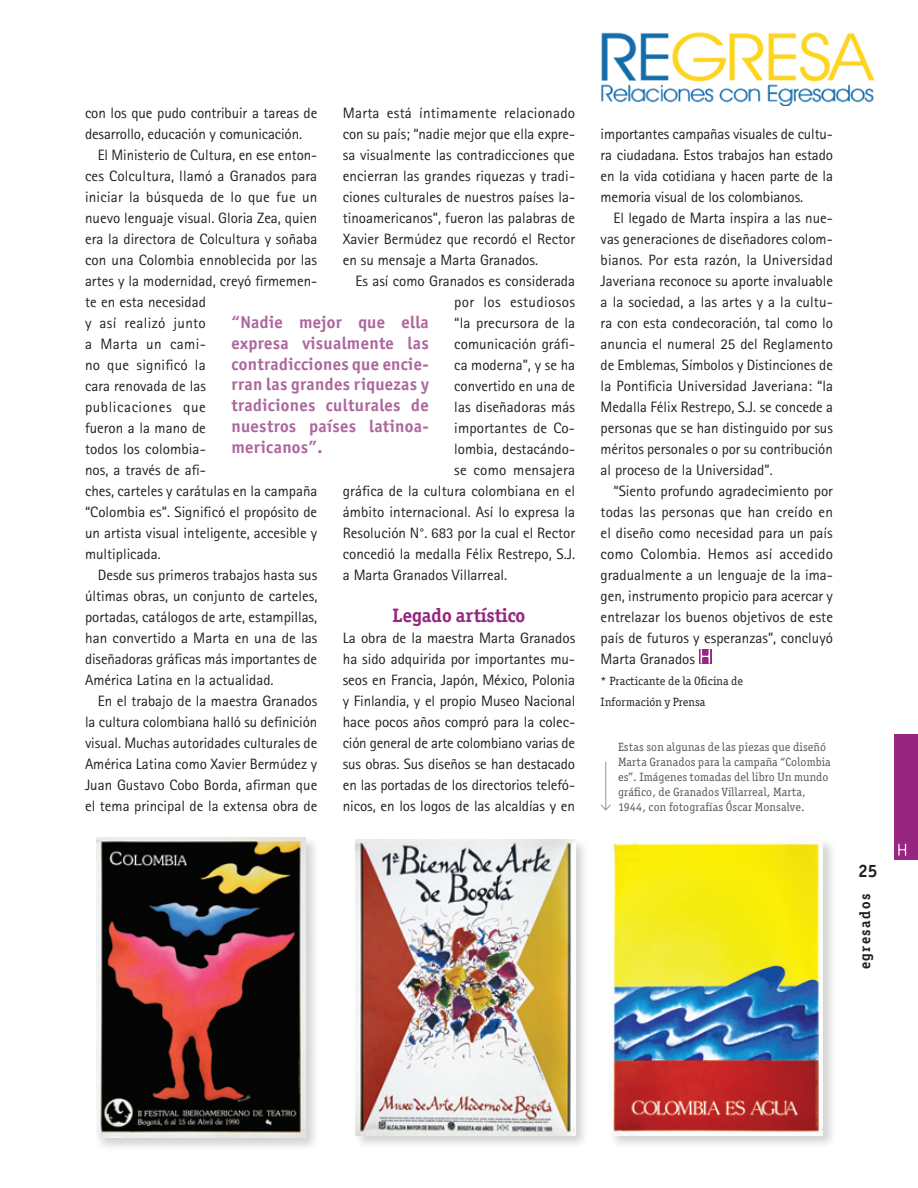
<style>
.page{position:relative;width:918px;height:1188px;background:#fff}
.page>*{position:absolute;margin:0;border:0;box-sizing:border-box;transform-origin:0 0}
.t1{font:700 19.5px "Officina Ser ITC";color:#972681}
.t2{font:700 18px "Officina Sans ITC";color:#231f20}
.t3{font:700 17.25px/21px "Officina Sans ITC";letter-spacing:.02em;color:#ad679e;text-align:justify}
.t4{font:15px/21px "AT Rotis Sans Serif";color:#231f20;text-align:justify}
.t5{font:15px "AT Rotis Sans Serif";letter-spacing:.025em;color:#231f20}
.t6{font:700 15px "Officina Ser ITC";letter-spacing:.1em;color:#231f20}
.t7{font:12px/15px "Officina Ser ITC";letter-spacing:.01em;color:#57585a}
.t8{font:12px/21px "Officina Ser ITC";letter-spacing:.01em;color:#231f20}
</style>
<div class="page">
<div style="left:894px;top:734px;width:24px;height:126px;background:#972681"></div>
<svg style="left:898px;top:844px;width:8px;height:12px"></svg>
<img style="left:601px;top:32px;width:274px;height:74px">
<svg style="left:699px;top:649px;width:13px;height:15px"></svg>
<svg style="left:701px;top:649px;width:9px;height:15px"></svg>
<div style="left:353px;top:837px;width:236px;height:312px;background:#231f20;opacity:.2"></div>
<img style="left:356px;top:839px;width:219px;height:296px">
<div style="left:95px;top:835px;width:225px;height:316px;background:#231f20;opacity:.2"></div>
<img style="left:97px;top:837px;width:208px;height:300px">
<div style="left:609px;top:837px;width:228px;height:312px;background:#231f20;opacity:.2"></div>
<img style="left:611px;top:839px;width:212px;height:296px">
<hr style="left:605px;top:762px;width:1px;height:48px;background:#939598">
<svg style="left:600px;top:804px;width:11px;height:7px"></svg>
<p class="t4" style="left:343px;top:102px;width:234px">Marta está íntimamente relacionado con su país; “nadie mejor que ella expre&shy;sa visualmente las contradicciones que encierran las grandes riquezas y tradi&shy;ciones culturales de nuestros países la&shy;tinoamericanos”, fueron las palabras de Xavier Bermúdez que recordó el Rector en su mensaje a Marta Granados.</p>
<p class="t4" style="left:356px;top:270px;width:221px">Es así como Granados es considerada</p>
<p class="t5" style="left:454px;top:293px;width:122px">por los estudiosos</p>
<p class="t4" style="left:454px;top:312px;width:122px">“la precursora de la</p>
<p class="t4" style="left:454px;top:333px;width:122px">comunicación gráfi-</p>
<p class="t4" style="left:454px;top:354px;width:122px">ca moderna”, y se ha</p>
<p class="t4" style="left:454px;top:375px;width:122px">convertido en una de</p>
<p class="t4" style="left:454px;top:396px;width:122px">las diseñadoras más</p>
<p class="t4" style="left:454px;top:417px;width:122px">importantes de Co-</p>
<p class="t4" style="left:454px;top:438px;width:122px">lombia, destacándo-</p>
<p class="t4" style="left:454px;top:459px;width:122px">se como mensajera</p>
<p class="t4" style="left:343px;top:480px;width:234px">gráfica de la cultura colombiana en el</p>
<p class="t4" style="left:343px;top:501px;width:234px">ámbito internacional. Así lo expresa la</p>
<p class="t4" style="left:343px;top:522px;width:234px">Resolución N°. 683 por la cual el Rector</p>
<p class="t4" style="left:343px;top:543px;width:234px">concedió la medalla Félix Restrepo, S.J.</p>
<p class="t4" style="left:343px;top:564px;width:166px">a Marta Granados Villarreal.</p>
<h1 class="t1" style="left:393px;top:603px;width:134px">Legado artístico</h1>
<p class="t4" style="left:343px;top:627px;width:234px">La obra de la maestra Marta Granados ha sido adquirida por importantes mu&shy;seos en Francia, Japón, México, Polonia y Finlandia, y el propio Museo Nacional hace pocos años compró para la colec&shy;ción general de arte colombiano varias de sus obras. Sus diseños se han destacado en las portadas de los directorios telefó&shy;nicos, en los logos de las alcaldías y en</p>
<p class="t4" style="left:85px;top:102px;width:234px">con los que pudo contribuir a tareas de desarrollo, educación y comunicación.</p>
<p class="t4" style="left:85px;top:144px;width:234px;text-align:left;text-indent:13px">El Ministerio de Cultura, en ese enton&shy;ces Colcultura, llamó a Granados para iniciar la búsqueda de lo que fue un nuevo lenguaje visual. Gloria Zea, quien era la directora de Colcultura y soñaba con una Colombia ennoblecida por las artes y la modernidad, creyó firmemen&shy;te en esta necesidad<br>y así realizó junto<br>a Marta un cami-<br>no que significó la<br>cara renovada de las<br>publicaciones que<br>fueron a la mano de<br>todos los colombia-<br>nos, a través de afi-<br>ches, carteles y carátulas en la campaña “Colombia es”. Significó el propósito de un artista visual inteligente, accesible y multiplicada.</p>
<p class="t4" style="left:85px;top:564px;width:234px;text-indent:13px">Desde sus primeros trabajos hasta sus últimas obras, un conjunto de carteles, portadas, catálogos de arte, estampillas, han convertido a Marta en una de las diseñadoras gráficas más importantes de América Latina en la actualidad.</p>
<p class="t4" style="left:85px;top:690px;width:234px;text-indent:13px">En el trabajo de la maestra Granados la cultura colombiana halló su definición visual. Muchas autoridades culturales de América Latina como Xavier Bermúdez y Juan Gustavo Cobo Borda, afirman que el tema principal de la extensa obra de</p>
<p class="t3" style="left:231px;top:311px;width:199px">“Nadie mejor que ella expresa visualmente las contradicciones que encie&shy;rran las grandes riquezas y tradiciones culturales de nuestros países latinoa&shy;mericanos”.</p>
<p class="t4" style="left:601px;top:123px;width:234px">importantes campañas visuales de cultu&shy;ra ciudadana. Estos trabajos han estado en la vida cotidiana y hacen parte de la memoria visual de los colombianos.</p>
<p class="t4" style="left:601px;top:207px;width:234px;text-indent:13px">El legado de Marta inspira a las nue&shy;vas generaciones de diseñadores colom&shy;bianos. Por esta razón, la Universidad Javeriana reconoce su aporte invaluable a la sociedad, a las artes y a la cultu&shy;ra con esta condecoración, tal como lo anuncia el numeral 25 del Reglamento de Emblemas, Símbolos y Distinciones de la Pontificia Universidad Javeriana: “la Medalla Félix Restrepo, S.J. se concede a personas que se han distinguido por sus méritos personales o por su contribución al proceso de la Universidad”.</p>
<p class="t4" style="left:601px;top:480px;width:234px;text-indent:13px">“Siento profundo agradecimiento por todas las personas que han creído en el diseño como necesidad para un país como Colombia. Hemos así accedido gradualmente a un lenguaje de la ima&shy;gen, instrumento propicio para acercar y entrelazar los buenos objetivos de este país de futuros y esperanzas”, concluyó Marta Granados</p>
<p class="t8" style="left:601px;top:670px;width:144px">* Practicante de la Oficina de<br>Información y Prensa</p>
<p class="t7" style="left:618px;top:739px;width:214px">Estas son algunas de las piezas que diseñó Marta Granados para la campaña “Colombia es”. Imágenes tomadas del libro Un mundo gráfico, de Granados Villarreal, Marta, 1944, con fotografías Óscar Monsalve.</p>
<p class="t2" style="left:858px;top:859px;width:21px">25</p>
<p class="t6" style="left:856px;top:969px;width:77px;rotate:-90deg">egresados</p>
</div>
